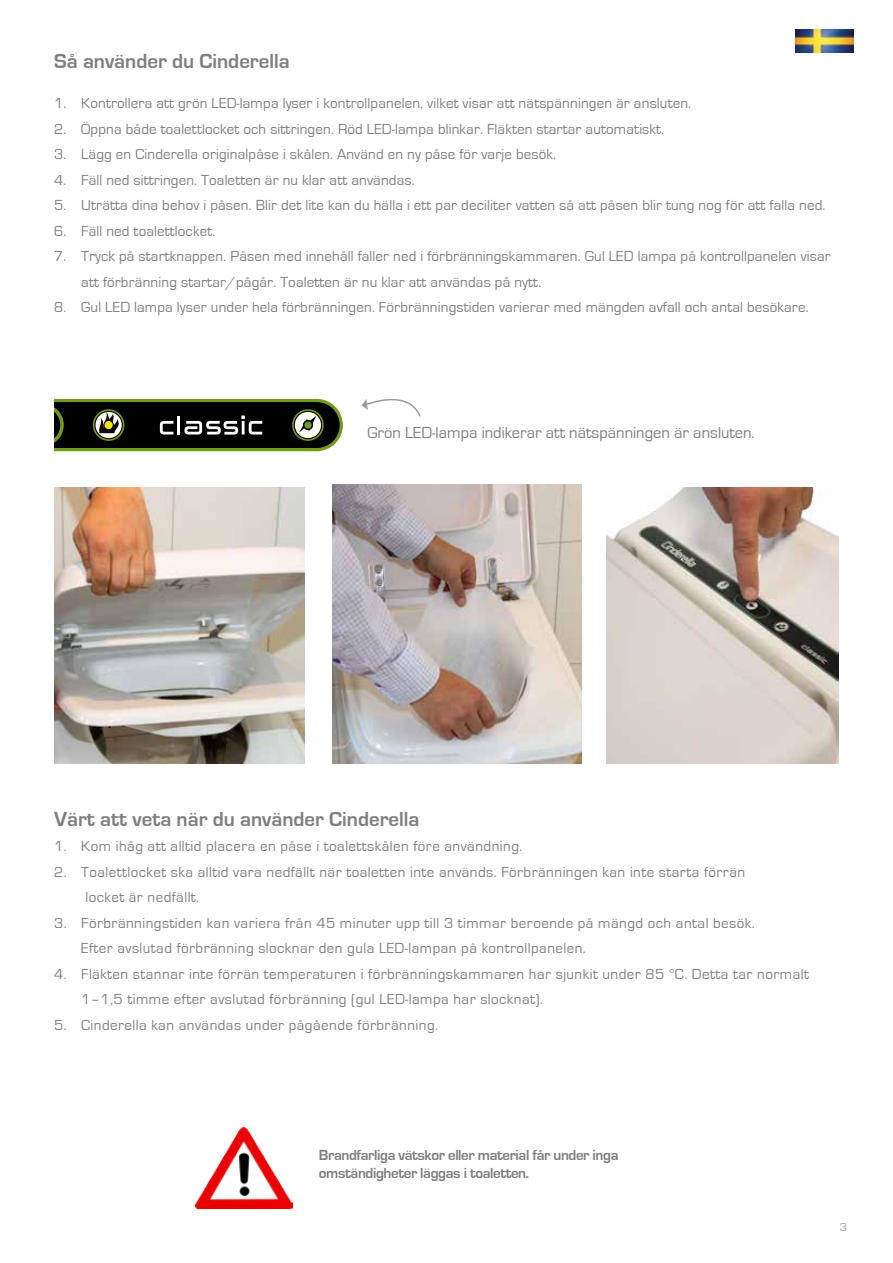
<style>
.page{position:relative;width:893px;height:1263px;background:#fff}
.page>*{position:absolute;margin:0;border:0;box-sizing:border-box;transform-origin:0 0}
.t1{font:700 21px "Eurostile";color:#7e7e80}
.t2{font:16.5px "Eurostile";color:#7e7e80}
.t3{font:15px/25.5px "Eurostile";letter-spacing:.01em;color:#7e7e80}
.t4{font:15px/25.5px "Eurostile";letter-spacing:.03em;color:#7e7e80}
.t5{font:700 15px/18px "Eurostile";letter-spacing:-.025em;color:#7e7e80}
.t6{font:12px "Eurostile";color:#999}
</style>
<div class="page">
<img style="left:795px;top:30px;width:58px;height:22px">
<img style="left:55px;top:487px;width:249px;height:277px">
<img style="left:332px;top:484px;width:249px;height:280px">
<img style="left:607px;top:487px;width:232px;height:277px">
<img style="left:195px;top:1127px;width:98px;height:82px">
<svg style="left:55px;top:399px;width:288px;height:52px;background:#2f3521"></svg>
<svg style="left:362px;top:398px;width:59px;height:19px"></svg>
<h1 class="t1" style="left:54px;top:50px;width:237px">Så använder du Cinderella</h1>
<p class="t3" style="left:54px;top:91px;width:638px">1. Kontrollera att grön LED-lampa lyser i kontrollpanelen, vilket visar att nätspänningen är ansluten.</p>
<p class="t3" style="left:54px;top:116px;width:611px">2. Öppna både toalettlocket och sittringen. Röd LED-lampa blinkar. Fläkten startar automatiskt.</p>
<p class="t3" style="left:54px;top:142px;width:503px">3. Lägg en Cinderella originalpåse i skålen. Använd en ny påse för varje besök.</p>
<p class="t3" style="left:54px;top:167px;width:362px">4. Fäll ned sittringen. Toaletten är nu klar att användas.</p>
<p class="t3" style="left:54px;top:193px;width:773px">5. Uträtta dina behov i påsen. Blir det lite kan du hälla i ett par deciliter vatten så att påsen blir tung nog för att falla ned.</p>
<p class="t3" style="left:54px;top:218px;width:163px">6. Fäll ned toalettlocket.</p>
<p class="t3" style="left:81px;top:244px;width:751px;text-indent:-27px">7. Tryck på startknappen. Påsen med innehåll faller ned i förbränningskammaren. Gul LED lampa på kontrollpanelen visar att förbränning startar/pågår. Toaletten är nu klar att användas på nytt.</p>
<p class="t3" style="left:54px;top:295px;width:756px">8. Gul LED lampa lyser under hela förbränningen. Förbränningstiden varierar med mängden avfall och antal besökare.</p>
<p class="t2" style="left:367px;top:423px;width:389px">Grön LED-lampa indikerar att nätspänningen är ansluten.</p>
<h1 class="t1" style="left:54px;top:807px;width:367px">Värt att veta när du använder Cinderella</h1>
<p class="t4" style="left:54px;top:834px;width:470px">1. Kom ihåg att alltid placera en påse i toalettskålen före användning.</p>
<p class="t4" style="left:85px;top:859px;width:661px;text-indent:-31px">2. Toalettlocket ska alltid vara nedfällt när toaletten inte används. Förbränningen kan inte starta förrän locket är nedfällt.</p>
<p class="t4" style="left:81px;top:910px;width:675px;text-indent:-27px">3. Förbränningstiden kan variera från 45 minuter upp till 3 timmar beroende på mängd och antal besök.<br>Efter avslutad förbränning slocknar den gula LED-lampan på kontrollpanelen.</p>
<p class="t4" style="left:81px;top:961px;width:729px;text-indent:-27px">4. Fläkten stannar inte förrän temperaturen i förbränningskammaren har sjunkit under 85 °C. Detta tar normalt<br>1–1,5 timme efter avslutad förbränning (gul LED-lampa har slocknat).</p>
<p class="t4" style="left:54px;top:1012px;width:385px">5. Cinderella kan användas under pågående förbränning.</p>
<p class="t5" style="left:319px;top:1146px;width:301px">Brandfarliga vätskor eller material får under inga omständigheter läggas i toaletten.</p>
<p class="t6" style="left:840px;top:1220px;width:9px">3</p>
</div>
